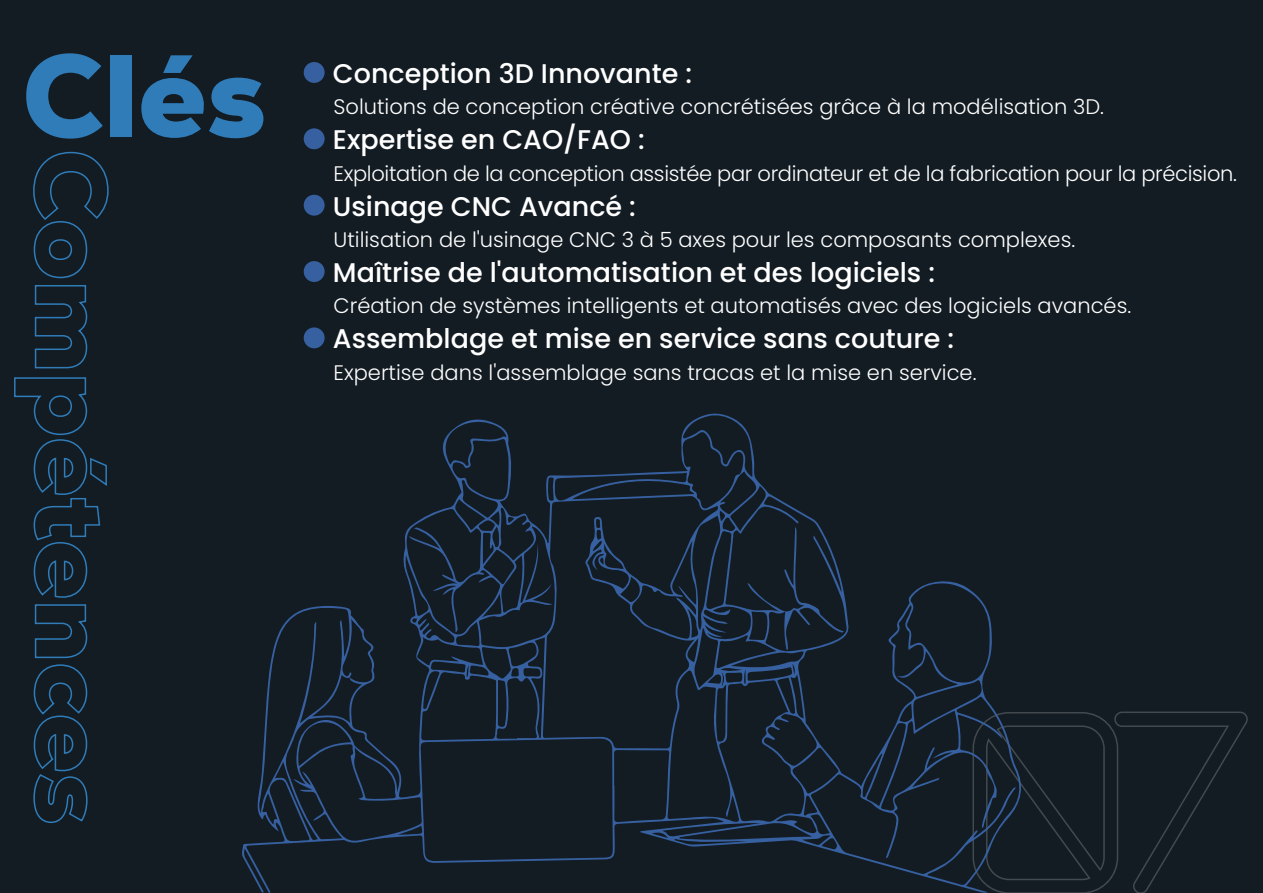
<style>
.page{position:relative;width:1263px;height:893px;background:#131c23}
.page>*{position:absolute;margin:0;border:0;box-sizing:border-box;transform-origin:0 0}
.t1{font:900 116.1px "Nexa";color:#2f7cb9}
.t2{font:500 27px "Poppins";color:#fff}
.t3{font:300 21px "Poppins";color:#fff}
</style>
<div class="page">
<svg style="left:1025px;top:711px;width:223px;height:182px"></svg>
<svg style="left:242px;top:413px;width:783px;height:480px"></svg>
<svg style="left:33px;top:151px;width:76px;height:218px"></svg>
<svg style="left:14px;top:377px;width:93px;height:446px"></svg>
<div style="left:304px;top:62px;width:21px;height:21px;background:#3760a1;border-radius:50%"></div>
<div style="left:304px;top:128px;width:21px;height:21px;background:#3760a1;border-radius:50%"></div>
<div style="left:304px;top:195px;width:21px;height:21px;background:#3760a1;border-radius:50%"></div>
<div style="left:304px;top:261px;width:21px;height:21px;background:#3760a1;border-radius:50%"></div>
<div style="left:304px;top:327px;width:21px;height:21px;background:#3760a1;border-radius:50%"></div>
<h1 class="t1" style="left:22px;top:21px;width:245px">Clés</h1>
<p class="t2" style="left:333px;top:58px;width:361px">Conception 3D Innovante :</p>
<p class="t3" style="left:333px;top:95px;width:772px">Solutions de conception créative concrétisées grâce à la modélisation 3D.</p>
<p class="t2" style="left:333px;top:124px;width:313px">Expertise en CAO/FAO :</p>
<p class="t3" style="left:333px;top:161px;width:905px">Exploitation de la conception assistée par ordinateur et de la fabrication pour la précision.</p>
<p class="t2" style="left:333px;top:191px;width:304px">Usinage CNC Avancé :</p>
<p class="t3" style="left:333px;top:228px;width:743px">Utilisation de l'usinage CNC 3 à 5 axes pour les composants complexes.</p>
<p class="t2" style="left:333px;top:257px;width:604px">Maîtrise de l'automatisation et des logiciels :</p>
<p class="t3" style="left:333px;top:294px;width:799px">Création de systèmes intelligents et automatisés avec des logiciels avancés.</p>
<p class="t2" style="left:333px;top:323px;width:623px">Assemblage et mise en service sans couture :</p>
<p class="t3" style="left:333px;top:360px;width:644px">Expertise dans l'assemblage sans tracas et la mise en service.</p>
</div>
